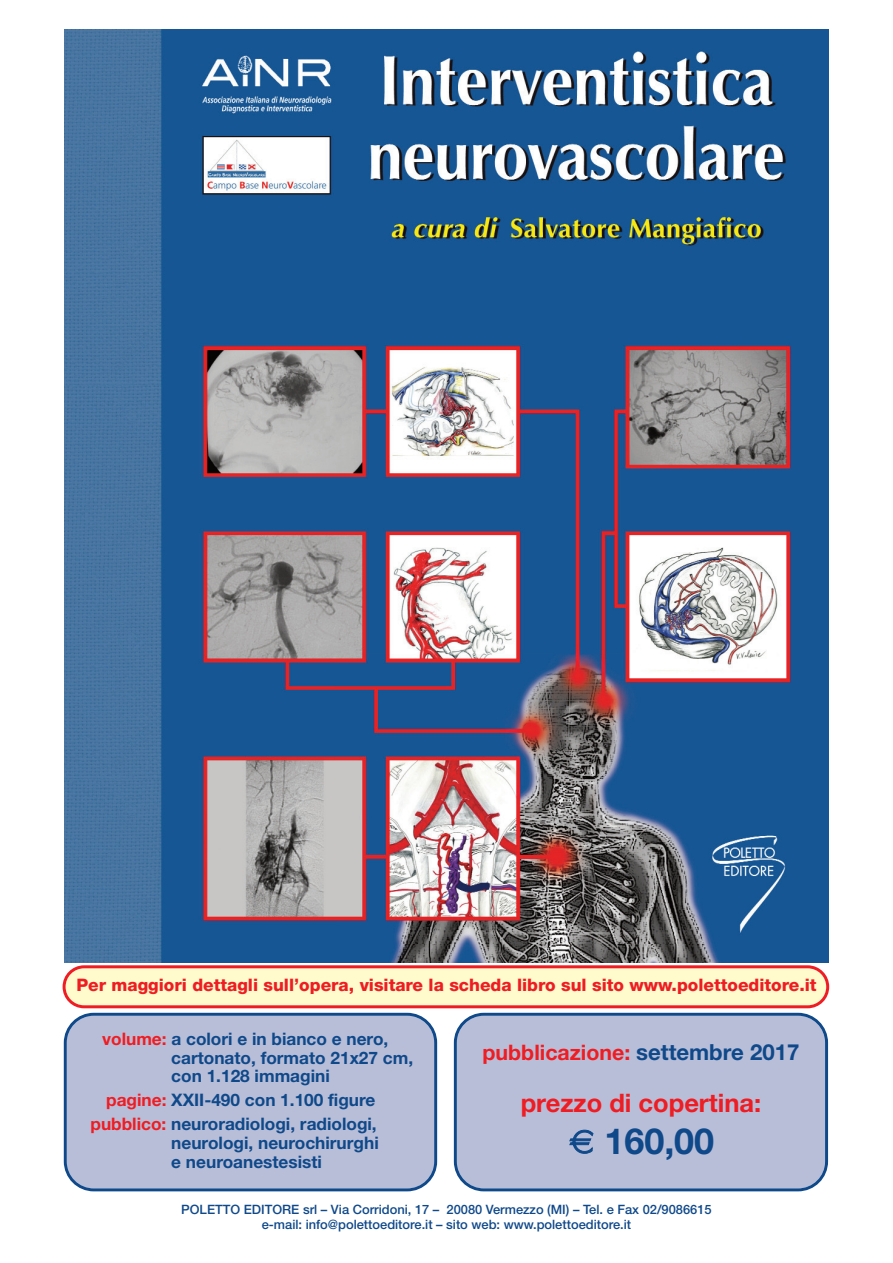
<style>
.page{position:relative;width:893px;height:1263px;background:#fff}
.page>*{position:absolute;margin:0;border:0;box-sizing:border-box;transform-origin:0 0}
.t1{font:700 36px "Helvetica Neue";color:#0f498a}
.t2{font:700 25.5px "Helvetica Neue";color:#ee1d23}
.t3{font:700 21.3px "Helvetica Neue";color:#ee1d23}
.t4{font:700 17.25px/18.8px "Helvetica Neue";color:#0f498a}
.t5{font:800 17.25px "Helvetica Neue";color:#ee1d23}
.t6{font:500 12.9px/15.5px "Helvetica Neue";color:#0f498a;text-align:center}
.s1{color:#ee1d23}
.s2{font-size:22.2px;color:#0f498a}
</style>
<div class="page">
<svg style="left:63px;top:965px;width:766px;height:43px"></svg>
<div style="left:64px;top:1013px;width:373px;height:178px;background:#b9bed8"></div>
<div style="left:454px;top:1013px;width:374px;height:178px;background:#b9bed8"></div>
<img style="left:65px;top:30px;width:764px;height:932px">
<svg style="left:570px;top:1130px;width:23px;height:23px"></svg>
<p class="t5" style="left:76px;top:979px;width:742px">Per maggiori dettagli sull’opera, visitare la scheda libro sul sito www.polettoeditore.it</p>
<p class="t4" style="left:171px;top:1031px;width:243px;text-indent:-69px"><span class="s1">volume:</span> a colori e in bianco e nero, cartonato, formato 21x27 cm, con 1.128 immagini</p>
<p class="t4" style="left:90px;top:1090px;width:288px;line-height:23.9px;text-align:right"><span class="s1">pagine:</span> XXII-490 con 1.100 figure <span class="s1">pubblico:</span> neuroradiologi, radiologi,</p>
<p class="t4" style="left:171px;top:1135px;width:209px">neurologi, neurochirurghi e neuroanestesisti</p>
<p class="t6" style="left:181px;top:1203px;width:532px">POLETTO EDITORE srl – Via Corridoni, 17 – 20080 Vermezzo (MI) – Tel. e Fax 02/9086615 e-mail: info@polettoeditore.it – sito web: www.polettoeditore.it</p>
<p class="t3" style="left:483px;top:1045px;width:318px">pubblicazione: <span class="s2">settembre 2017</span></p>
<h2 class="t2" style="left:521px;top:1094px;width:242px">prezzo di copertina:</h2>
<h1 class="t1" style="left:604px;top:1128px;width:111px">160,00</h1>
</div>
